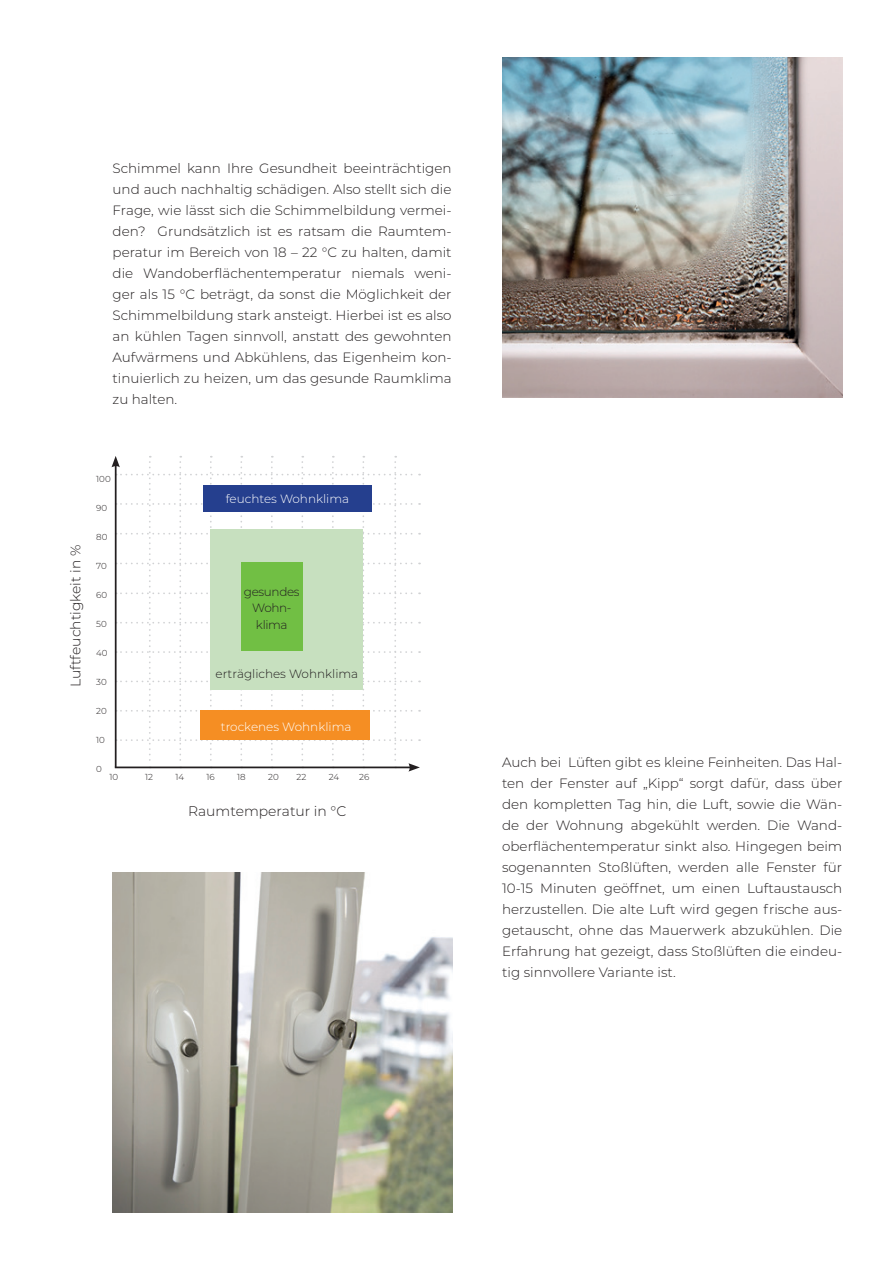
<style>
.page{position:relative;width:893px;height:1263px;background:#fff}
.page>*{position:absolute;margin:0;border:0;box-sizing:border-box;transform-origin:0 0}
.t1{font:300 13.95px "Montserrat";color:#231f20}
.t2{font:300 13.5px/21px "Montserrat";color:#231f20;text-align:justify}
.t3{font:300 12px "Montserrat";color:#fff}
.t4{font:300 12px "Montserrat";letter-spacing:-.01em;color:#231f20}
.t5{font:300 12px/16.5px "Montserrat";letter-spacing:-.03em;color:#231f20;text-align:center}
.t6{font:300 8.7px "Montserrat";color:#231f20}
</style>
<div class="page">
<img style="left:113px;top:872px;width:340px;height:340px">
<img style="left:502px;top:57px;width:340px;height:341px">
<svg style="left:111px;top:456px;width:309px;height:316px"></svg>
<div style="left:200px;top:711px;width:170px;height:29px;background:#f58e23"></div>
<div style="left:210px;top:529px;width:152px;height:161px;background:#c7e0bf"></div>
<div style="left:241px;top:563px;width:61px;height:88px;background:#71bf44"></div>
<div style="left:203px;top:486px;width:169px;height:26px;background:#253f8e"></div>
<p class="t2" style="left:113px;top:158px;width:341px">Schimmel kann Ihre Gesundheit beeinträchtigen und auch nachhaltig schädigen. Also stellt sich die Frage, wie lässt sich die Schimmelbildung vermei&shy;den? Grundsätzlich ist es ratsam die Raumtem&shy;peratur im Bereich von 18 – 22 °C zu halten, damit die Wandoberflächentemperatur niemals weni&shy;ger als 15 °C beträgt, da sonst die Möglichkeit der Schimmelbildung stark ansteigt. Hierbei ist es also an kühlen Tagen sinnvoll, anstatt des gewohnten Aufwärmens und Abkühlens, das Eigenheim kon&shy;tinuierlich zu heizen, um das gesunde Raumklima zu halten.</p>
<p class="t1" style="left:66px;top:687px;width:144px;rotate:-90deg">Luftfeuchtigkeit in %</p>
<p class="t6" style="left:96px;top:473px;width:16px">100</p>
<p class="t6" style="left:96px;top:502px;width:12px">90</p>
<p class="t6" style="left:96px;top:531px;width:13px">80</p>
<p class="t6" style="left:96px;top:560px;width:12px">70</p>
<p class="t6" style="left:96px;top:589px;width:12px">60</p>
<p class="t6" style="left:96px;top:618px;width:12px">50</p>
<p class="t6" style="left:96px;top:647px;width:13px">40</p>
<p class="t6" style="left:96px;top:676px;width:12px">30</p>
<p class="t6" style="left:96px;top:705px;width:12px">20</p>
<p class="t6" style="left:96px;top:734px;width:10px">10</p>
<p class="t6" style="left:96px;top:763px;width:7px">0</p>
<p class="t3" style="left:226px;top:491px;width:125px">feuchtes Wohnklima</p>
<p class="t5" style="left:244px;top:583px;width:57px">gesundes<br>Wohn&shy;klima</p>
<p class="t4" style="left:216px;top:666px;width:144px">erträgliches Wohnklima</p>
<p class="t3" style="left:221px;top:718px;width:132px">trockenes Wohnklima</p>
<p class="t6" style="left:109px;top:771px;width:10px">10</p>
<p class="t6" style="left:145px;top:771px;width:9px">12</p>
<p class="t6" style="left:175px;top:771px;width:10px">14</p>
<p class="t6" style="left:207px;top:771px;width:10px">16</p>
<p class="t6" style="left:237px;top:771px;width:10px">18</p>
<p class="t6" style="left:268px;top:771px;width:12px">20</p>
<p class="t6" style="left:297px;top:771px;width:11px">22</p>
<p class="t6" style="left:329px;top:771px;width:12px">24</p>
<p class="t6" style="left:359px;top:771px;width:12px">26</p>
<p class="t1" style="left:188px;top:801px;width:160px">Raumtemperatur in °C</p>
<p class="t2" style="left:502px;top:751px;width:342px">Auch bei Lüften gibt es kleine Feinheiten. Das Hal&shy;ten der Fenster auf „Kipp“ sorgt dafür, dass über den kompletten Tag hin, die Luft, sowie die Wän&shy;de der Wohnung abgekühlt werden. Die Wand&shy;oberflächentemperatur sinkt also. Hingegen beim sogenannten Stoßlüften, werden alle Fenster für 10-15 Minuten geöffnet, um einen Luftaustausch herzustellen. Die alte Luft wird gegen frische aus&shy;getauscht, ohne das Mauerwerk abzukühlen. Die Erfahrung hat gezeigt, dass Stoßlüften die eindeu&shy;tig sinnvollere Variante ist.</p>
</div>
